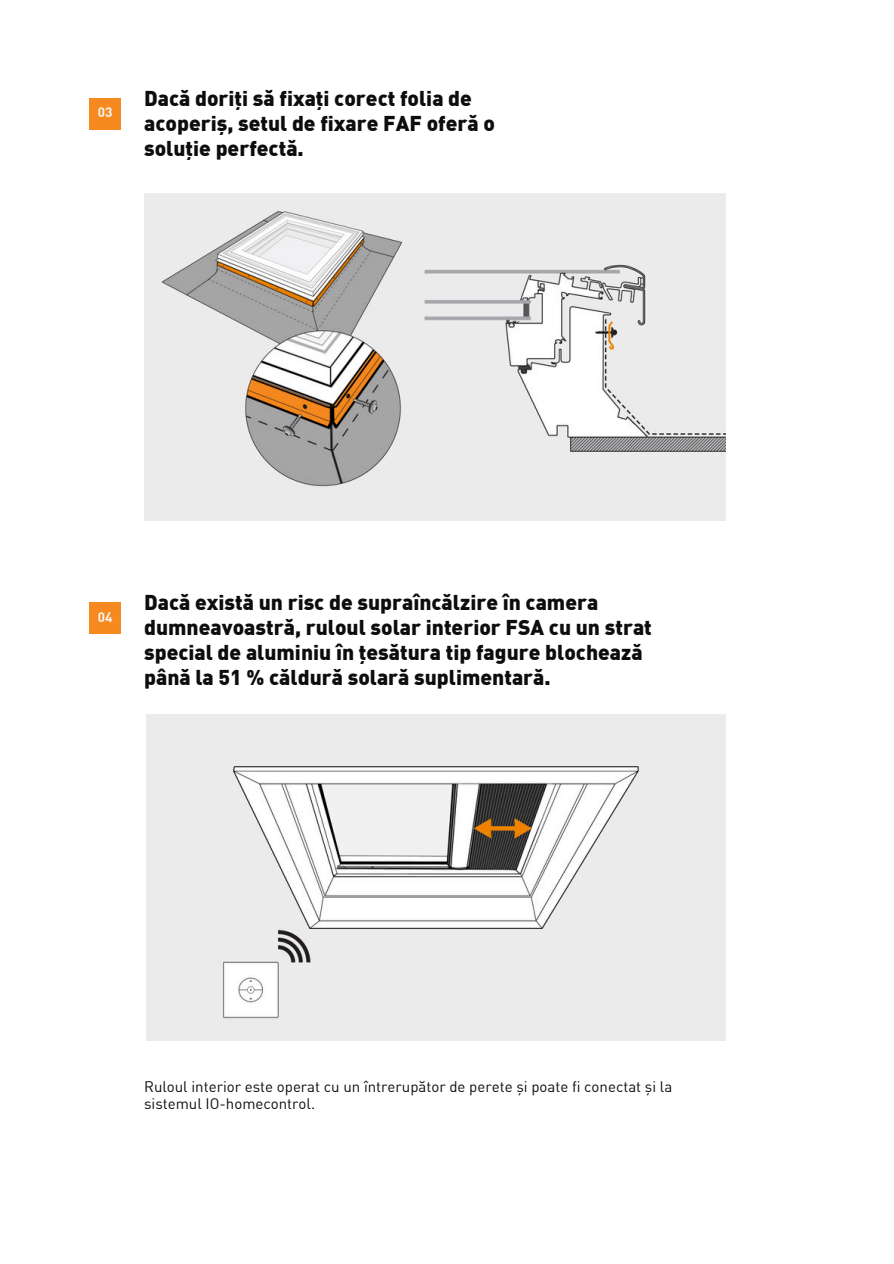
<style>
.page{position:relative;width:894px;height:1264px;background:#fff}
.page>*{position:absolute;margin:0;border:0;box-sizing:border-box;transform-origin:0 0}
.t1{font:900 21px/24.8px "DIN Offc Pro";color:#0d0d0d}
.t2{font:15px/16.8px "DIN Offc Pro";color:#0d0d0d}
.t3{font:700 13.5px "DIN Offc";color:#f6f6f4}
</style>
<div class="page">
<div style="left:89px;top:98px;width:32px;height:32px;background:#f6891f"></div>
<img style="left:144px;top:194px;width:581px;height:326px">
<div style="left:89px;top:602px;width:32px;height:32px;background:#f6891f"></div>
<img style="left:147px;top:715px;width:578px;height:325px">
<p class="t3" style="left:98px;top:107px;width:16px">03</p>
<p class="t1" style="left:144px;top:88px;width:352px">Dacă doriți să fixați corect folia de acoperiș, setul de fixare FAF oferă o soluție perfectă.</p>
<h1 class="t3" style="left:98px;top:611px;width:16px">04</h1>
<p class="t1" style="left:144px;top:592px;width:509px">Dacă există un risc de supraîncălzire în camera dumneavoastră, ruloul solar interior FSA cu un strat special de aluminiu în țesătura tip fagure blochează până la 51 % căldură solară suplimentară.</p>
<h1 class="t2" style="left:144px;top:1080px;width:529px">Ruloul interior este operat cu un întrerupător de perete și poate fi conectat și la sistemul IO-homecontrol.</h1>
</div>
